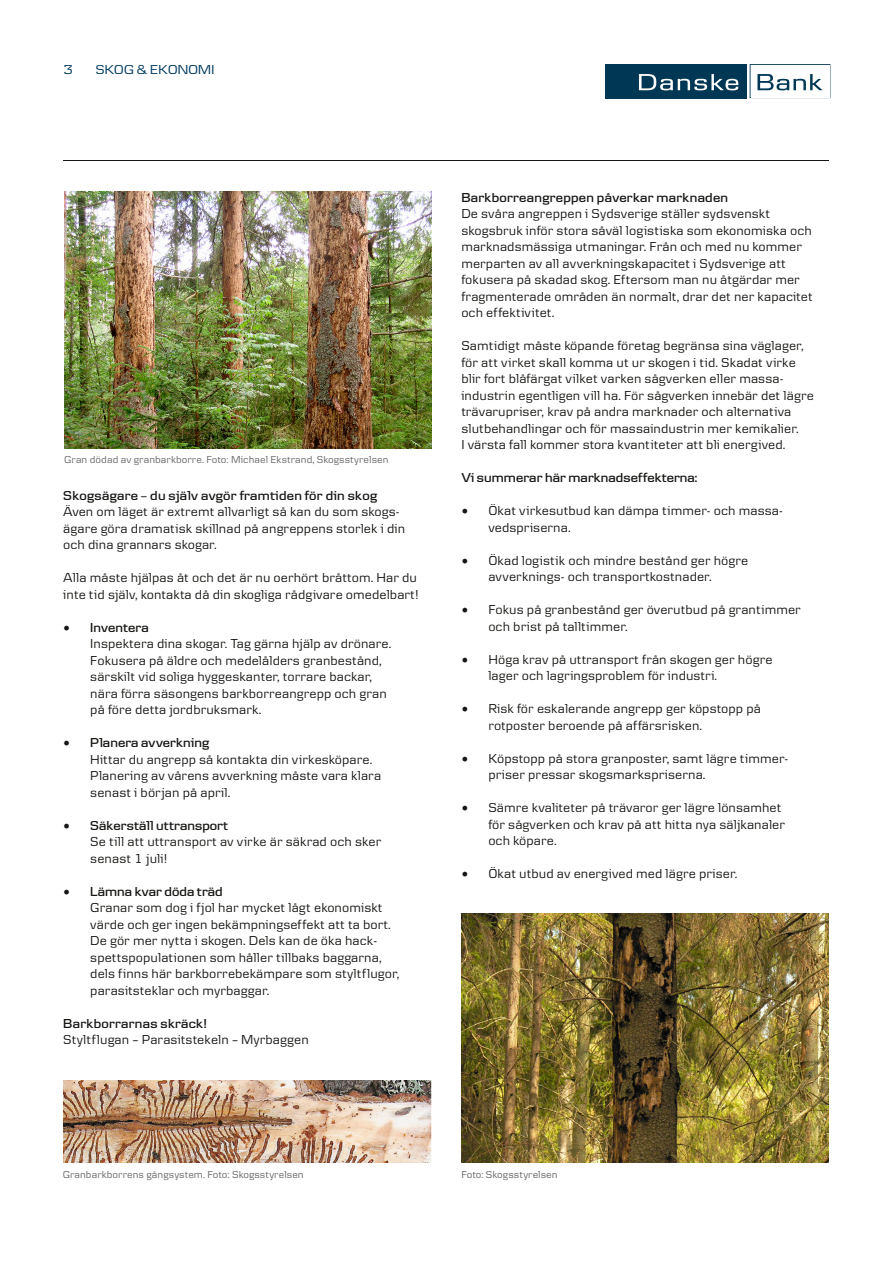
<style>
.page{position:relative;width:893px;height:1263px;background:#fff}
.page>*{position:absolute;margin:0;border:0;box-sizing:border-box;transform-origin:0 0}
.t1{font:13.5px/16.5px "Danske Text";letter-spacing:.005em;color:#161614}
.t2{font:600 13.5px "Danske Headline";letter-spacing:.02em;color:#161614}
.t3{font:13.5px "Danske Headline";letter-spacing:.02em;color:#003a60}
.t4{font:10.5px "Danske Text";letter-spacing:.005em;color:#666}
.s1{font-family:"Minion Pro";font-weight:400;font-size:18px}
.s2{font-family:"Minion Pro";font-size:18px}
</style>
<div class="page">
<hr style="left:64px;top:160px;width:765px;height:1px;background:#161614">
<div style="left:605px;top:64px;width:141px;height:34px;background:#003754"></div>
<svg style="left:639px;top:74px;width:99px;height:16px"></svg>
<svg style="left:750px;top:64px;width:80px;height:34px"></svg>
<img style="left:64px;top:1080px;width:367px;height:82px">
<img style="left:65px;top:192px;width:366px;height:257px">
<img style="left:461px;top:913px;width:367px;height:249px">
<p class="t3" style="left:64px;top:62px;width:11px">3</p>
<p class="t3" style="left:96px;top:62px;width:120px">SKOG &amp; EKONOMI</p>
<p class="t4" style="left:64px;top:453px;width:326px">Gran dödad av granbarkborre. Foto: Michael Ekstrand, Skogsstyrelsen</p>
<p class="t2" style="left:63px;top:487px;width:315px">Skogsägare – du själv avgör framtiden för din skog</p>
<p class="t1" style="left:63px;top:503px;width:343px">Även om läget är extremt allvarligt så kan du som skogs&shy;ägare göra dramatisk skillnad på angreppens storlek i din och dina grannars skogar.</p>
<p class="t1" style="left:63px;top:569px;width:357px">Alla måste hjälpas åt och det är nu oerhört bråttom. Har du inte tid själv, kontakta då din skogliga rådgivare omedelbart!</p>
<p class="t2" style="left:63px;top:619px;width:87px"><span class="s1">•</span> Inventera</p>
<p class="t1" style="left:90px;top:635px;width:302px">Inspektera dina skogar. Tag gärna hjälp av drönare.<br>Fokusera på äldre och medelålders granbestånd, särskilt vid soliga hyggeskanter, torrare backar, nära förra säsongens barkborreangrepp och gran på före detta jordbruksmark.</p>
<p class="t2" style="left:63px;top:735px;width:147px"><span class="s1">•</span> Planera avverkning</p>
<p class="t1" style="left:90px;top:751px;width:292px">Hittar du angrepp så kontakta din virkesköpare.<br>Planering av vårens avverkning måste vara klara senast i början på april.</p>
<p class="t2" style="left:63px;top:817px;width:166px"><span class="s1">•</span> Säkerställ uttransport</p>
<p class="t1" style="left:90px;top:833px;width:293px">Se till att uttransport av virke är säkrad och sker senast 1 juli!</p>
<p class="t2" style="left:63px;top:883px;width:161px"><span class="s1">•</span> Lämna kvar döda träd</p>
<p class="t1" style="left:90px;top:899px;width:311px">Granar som dog i fjol har mycket lågt ekonomiskt värde och ger ingen bekämpningseffekt att ta bort.<br>De gör mer nytta i skogen. Dels kan de öka hack&shy;spettspopulationen som håller tillbaks baggarna, dels finns här barkborrebekämpare som styltflugor, parasitsteklar och myrbaggar.</p>
<p class="t2" style="left:63px;top:1015px;width:145px">Barkborrarnas skräck!</p>
<p class="t1" style="left:63px;top:1031px;width:247px">Styltflugan – Parasitstekeln – Myrbaggen</p>
<p class="t2" style="left:461px;top:189px;width:268px">Barkborreangreppen påverkar marknaden</p>
<p class="t1" style="left:461px;top:205px;width:353px">De svåra angreppen i Sydsverige ställer sydsvenskt skogsbruk inför stora såväl logistiska som ekonomiska och marknadsmässiga utmaningar. Från och med nu kommer merparten av all avverkningskapacitet i Sydsverige att fokusera på skadad skog. Eftersom man nu åtgärdar mer fragmenterade områden än normalt, drar det ner kapacitet och effektivitet.</p>
<p class="t1" style="left:461px;top:337px;width:354px">Samtidigt måste köpande företag begränsa sina väglager, för att virket skall komma ut ur skogen i tid. Skadat virke blir fort blåfärgat vilket varken sågverken eller massa&shy;industrin egentligen vill ha. För sågverken innebär det lägre trävarupriser, krav på andra marknader och alternativa slutbehandlingar och för massaindustrin mer kemikalier.<br>I värsta fall kommer stora kvantiteter att bli energived.</p>
<p class="t2" style="left:461px;top:470px;width:238px">Vi summerar här marknadseffekterna:</p>
<p class="t1" style="left:488px;top:502px;width:296px;text-indent:-27px"><span class="s2">•</span> Ökat virkesutbud kan dämpa timmer- och massa&shy;vedspriserna.</p>
<p class="t1" style="left:488px;top:552px;width:261px;text-indent:-27px"><span class="s2">•</span> Ökad logistik och mindre bestånd ger högre avverknings- och transportkostnader.</p>
<p class="t1" style="left:488px;top:601px;width:314px;text-indent:-27px"><span class="s2">•</span> Fokus på granbestånd ger överutbud på grantimmer och brist på talltimmer.</p>
<p class="t1" style="left:488px;top:651px;width:286px;text-indent:-27px"><span class="s2">•</span> Höga krav på uttransport från skogen ger högre lager och lagringsproblem för industri.</p>
<p class="t1" style="left:488px;top:700px;width:274px;text-indent:-27px"><span class="s2">•</span> Risk för eskalerande angrepp ger köpstopp på rotposter beroende på affärsrisken.</p>
<p class="t1" style="left:488px;top:750px;width:301px;text-indent:-27px"><span class="s2">•</span> Köpstopp på stora granposter, samt lägre timmer&shy;priser pressar skogsmarkspriserna.</p>
<p class="t1" style="left:488px;top:799px;width:298px;text-indent:-27px"><span class="s2">•</span> Sämre kvaliteter på trävaror ger lägre lönsamhet för sågverken och krav på att hitta nya säljkanaler och köpare.</p>
<p class="t1" style="left:461px;top:865px;width:278px"><span class="s2">•</span> Ökat utbud av energived med lägre priser.</p>
<p class="t4" style="left:63px;top:1168px;width:242px">Granbarkborrens gångsystem. Foto: Skogsstyrelsen</p>
<p class="t4" style="left:461px;top:1168px;width:98px">Foto: Skogsstyrelsen</p>
</div>
